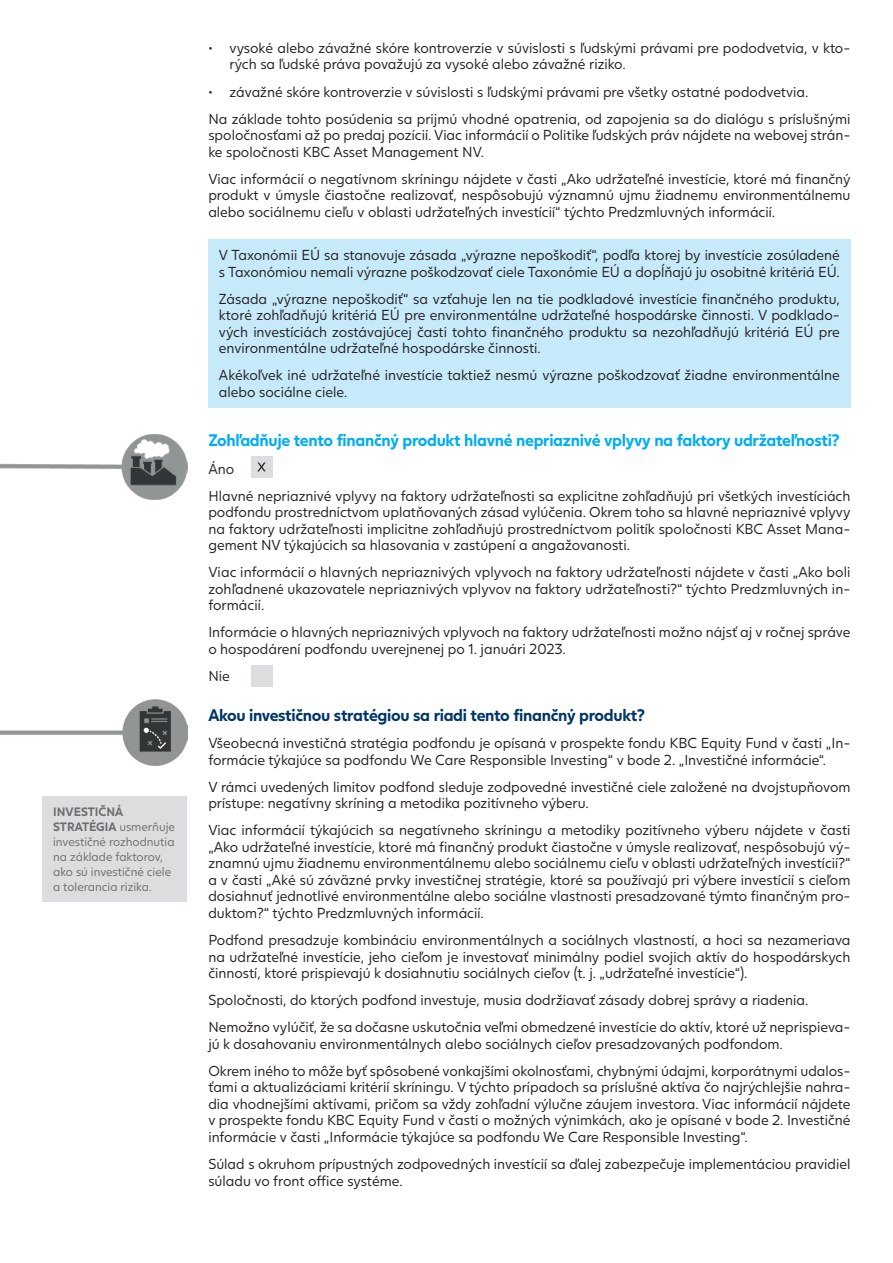
<style>
.page{position:relative;width:893px;height:1263px;background:#fff}
.page>*{position:absolute;margin:0;border:0;box-sizing:border-box;transform-origin:0 0}
.t1{font:700 16.5px "Juli Sans";letter-spacing:-.02em;color:#00aeef}
.t2{font:700 16.5px "Juli Sans";letter-spacing:-.02em;color:#003667}
.t3{font:14.25px/16.5px "Juli Sans";color:#231f20}
.t4{font:12px/15px "Juli Sans";color:#6c6d70}
.s1{font-weight:700}
</style>
<div class="page">
<div style="left:208px;top:239px;width:642px;height:169px;background:#c6eafa"></div>
<img style="left:0;top:434px;width:187px;height:66px">
<div style="left:251px;top:456px;width:21px;height:22px;background:#dcdddf"></div>
<div style="left:251px;top:665px;width:21px;height:21px;background:#dcdddf"></div>
<div style="left:43px;top:797px;width:144px;height:105px;background:#dcdddf"></div>
<svg style="left:257px;top:463px;width:9px;height:8px"></svg>
<img style="left:0;top:700px;width:187px;height:65px">
<p class="t4" style="left:53px;top:804px;width:123px"><span class="s1">INVESTIČNÁ<br>STRATÉGIA</span> usmerňuje investičné rozhodnutia na základe faktorov, ako sú investičné ciele a tolerancia rizika.</p>
<p class="t3" style="left:230px;top:39px;width:622px;text-indent:-21px">• vysoké alebo závažné skóre kontroverzie v súvislosti s ľudskými právami pre pododvetvia, v kto&shy;rých sa ľudské práva považujú za vysoké alebo závažné riziko.</p>
<p class="t3" style="left:208px;top:77px;width:644px;line-height:27.2px">• závažné skóre kontroverzie v súvislosti s ľudskými právami pre všetky ostatné pododvetvia.<br>Na základe tohto posúdenia sa prijmú vhodné opatrenia, od zapojenia sa do dialógu s príslušnými</p>
<p class="t3" style="left:208px;top:126px;width:643px">spoločnosťami až po predaj pozícií. Viac informácií o Politike ľudských práv nájdete na webovej strán&shy;ke spoločnosti KBC Asset Management NV.</p>
<p class="t3" style="left:208px;top:169px;width:644px;text-align:justify">Viac informácií o negatívnom skríningu nájdete v časti „Ako udržateľné investície, ktoré má finančný produkt v úmysle čiastočne realizovať, nespôsobujú významnú ujmu žiadnemu environmentálnemu alebo sociálnemu cieľu v oblasti udržateľných investícií“ týchto Predzmluvných informácií.</p>
<p class="t3" style="left:219px;top:246px;width:622px">V Taxonómii EÚ sa stanovuje zásada „výrazne nepoškodiť“, podľa ktorej by investície zosúladené s Taxonómiou nemali výrazne poškodzovať ciele Taxonómie EÚ a dopĺňajú ju osobitné kritériá EÚ.</p>
<p class="t3" style="left:219px;top:289px;width:622px;text-align:justify">Zásada „výrazne nepoškodiť“ sa vzťahuje len na tie podkladové investície finančného produktu, ktoré zohľadňujú kritériá EÚ pre environmentálne udržateľné hospodárske činnosti. V podklado&shy;vých investíciách zostávajúcej časti tohto finančného produktu sa nezohľadňujú kritériá EÚ pre environmentálne udržateľné hospodárske činnosti.</p>
<p class="t3" style="left:219px;top:366px;width:622px">Akékoľvek iné udržateľné investície taktiež nesmú výrazne poškodzovať žiadne environmentálne alebo sociálne ciele.</p>
<p class="t1" style="left:208px;top:427px;width:633px">Zohľadňuje tento finančný produkt hlavné nepriaznivé vplyvy na faktory udržateľnosti?</p>
<p class="t3" style="left:208px;top:454px;width:644px;line-height:27.2px">Áno<br>Hlavné nepriaznivé vplyvy na faktory udržateľnosti sa explicitne zohľadňujú pri všetkých investíciách</p>
<p class="t3" style="left:208px;top:503px;width:644px;text-align:justify">podfondu prostredníctvom uplatňovaných zásad vylúčenia. Okrem toho sa hlavné nepriaznivé vplyvy na faktory udržateľnosti implicitne zohľadňujú prostredníctvom politík spoločnosti KBC Asset Mana&shy;gement NV týkajúcich sa hlasovania v zastúpení a angažovanosti.</p>
<p class="t3" style="left:208px;top:563px;width:644px;text-align:justify">Viac informácií o hlavných nepriaznivých vplyvoch na faktory udržateľnosti nájdete v časti „Ako boli zohľadnené ukazovatele nepriaznivých vplyvov na faktory udržateľnosti?“ týchto Predzmluvných in&shy;formácií.</p>
<p class="t3" style="left:208px;top:623px;width:644px">Informácie o hlavných nepriaznivých vplyvoch na faktory udržateľnosti možno nájsť aj v ročnej správe o hospodárení podfondu uverejnenej po 1. januári 2023.</p>
<p class="t3" style="left:208px;top:667px;width:23px">Nie</p>
<p class="t2" style="left:208px;top:701px;width:438px">Akou investičnou stratégiou sa riadi tento finančný produkt?</p>
<p class="t3" style="left:208px;top:734px;width:644px">Všeobecná investičná stratégia podfondu je opísaná v prospekte fondu KBC Equity Fund v časti „In&shy;formácie týkajúce sa podfondu We Care Responsible Investing“ v bode 2. „Investičné informácie“.</p>
<p class="t3" style="left:208px;top:777px;width:644px">V rámci uvedených limitov podfond sleduje zodpovedné investičné ciele založené na dvojstupňovom prístupe: negatívny skríning a metodika pozitívneho výberu.</p>
<p class="t3" style="left:208px;top:821px;width:644px;text-align:justify">Viac informácií týkajúcich sa negatívneho skríningu a metodiky pozitívneho výberu nájdete v časti „Ako udržateľné investície, ktoré má finančný produkt čiastočne v úmysle realizovať, nespôsobujú vý&shy;znamnú ujmu žiadnemu environmentálnemu alebo sociálnemu cieľu v oblasti udržateľných investícií?“ a v časti „Aké sú záväzné prvky investičnej stratégie, ktoré sa používajú pri výbere investícií s cieľom dosiahnuť jednotlivé environmentálne alebo sociálne vlastnosti presadzované týmto finančným pro&shy;duktom?“ týchto Predzmluvných informácií.</p>
<p class="t3" style="left:208px;top:930px;width:644px;text-align:justify">Podfond presadzuje kombináciu environmentálnych a sociálnych vlastností, a hoci sa nezameriava na udržateľné investície, jeho cieľom je investovať minimálny podiel svojich aktív do hospodárskych činností, ktoré prispievajú k dosiahnutiu sociálnych cieľov (t. j. „udržateľné investície“).</p>
<p class="t3" style="left:208px;top:985px;width:644px;line-height:27.2px">Spoločnosti, do ktorých podfond investuje, musia dodržiavať zásady dobrej správy a riadenia.<br>Nemožno vylúčiť, že sa dočasne uskutočnia veľmi obmedzené investície do aktív, ktoré už neprispieva-</p>
<p class="t3" style="left:208px;top:1029px;width:643px;line-height:27.2px">jú k dosahovaniu environmentálnych alebo sociálnych cieľov presadzovaných podfondom.<br>Okrem iného to môže byť spôsobené vonkajšími okolnosťami, chybnými údajmi, korporátnymi udalos-</p>
<p class="t3" style="left:208px;top:1078px;width:644px;text-align:justify">ťami a aktualizáciami kritérií skríningu. V týchto prípadoch sa príslušné aktíva čo najrýchlejšie nahra&shy;dia vhodnejšími aktívami, pričom sa vždy zohľadní výlučne záujem investora. Viac informácií nájdete v prospekte fondu KBC Equity Fund v časti o možných výnimkách, ako je opísané v bode 2. Investičné informácie v časti „Informácie týkajúce sa podfondu We Care Responsible Investing“.</p>
<p class="t3" style="left:208px;top:1155px;width:644px">Súlad s okruhom prípustných zodpovedných investícií sa ďalej zabezpečuje implementáciou pravidiel súladu vo front office systéme.</p>
</div>
